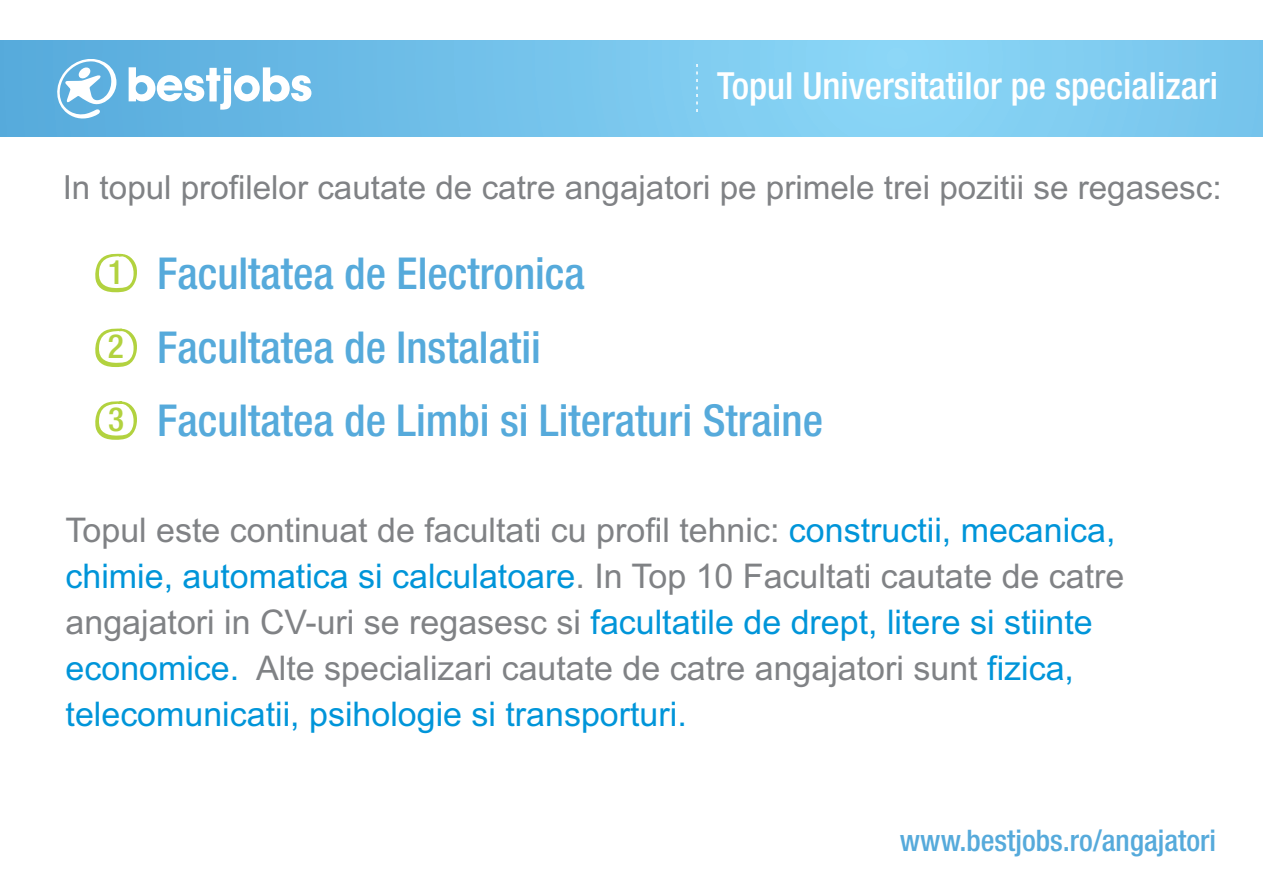
<style>
.page{position:relative;width:1263px;height:893px;background:#fff}
.page>*{position:absolute;margin:0;border:0;box-sizing:border-box;transform-origin:0 0}
.t1{font:500 condensed 43.95px/73.8px "Helvetica Neue LT Com";color:#56aadb}
.t2{font:500 condensed 37.5px "Helvetica Neue LT Com";color:#fff}
.t3{font:33.9px/46px "Arial";color:#0095d9}
.t4{font:33.9px "Arial";color:#808285}
.t5{font:500 condensed 33.3px/72.3px "Helvetica Neue LT Com";color:#b2d23f}
.t6{font:33.15px "Arial";color:#808285}
.t7{font:500 condensed 29.7px "Helvetica Neue LT Com";color:#56aadb}
.s1{color:#0095d9}
.s2{color:#808285}
</style>
<div class="page">
<svg style="left:0;top:40px;width:1263px;height:97px;background:#77c5ec"></svg>
<svg style="left:54px;top:55px;width:62px;height:65px"></svg>
<img style="left:57px;top:72px;width:59px;height:22px">
<svg style="left:129px;top:67px;width:182px;height:43px"></svg>
<svg style="left:95px;top:253px;width:42px;height:39px"></svg>
<svg style="left:95px;top:328px;width:42px;height:39px"></svg>
<svg style="left:95px;top:401px;width:42px;height:39px"></svg>
<svg style="left:696px;top:64px;width:2px;height:49px"></svg>
<p class="t2" style="left:717px;top:72px;width:502px">Topul Universitatilor pe specializari</p>
<p class="t6" style="left:63px;top:175px;width:1160px">In topul profilelor cautate de catre angajatori pe primele trei pozitii se regasesc:</p>
<p class="t5" style="left:108px;top:240px;width:18px">1</p>
<p class="t5" style="left:108px;top:315px;width:18px">2<br>3</p>
<p class="t1" style="left:157px;top:242px;width:667px">Facultatea de Electronica<br>Facultatea de Instalatii<br>Facultatea de Limbi si Literaturi Straine</p>
<p class="t4" style="left:66px;top:517px;width:1051px">Topul este continuat de facultati cu profil tehnic: <span class="s1">constructii, mecanica,</span></p>
<p class="t3" style="left:66px;top:556px;width:1060px">chimie, automatica si calculatoare<span class="s2">. In Top 10 Facultati cautate de catre</span></p>
<p class="t3" style="left:66px;top:602px;width:1029px"><span class="s2">angajatori in CV-uri se regasesc si</span> facultatile de drept, litere si stiinte</p>
<p class="t4" style="left:256px;top:655px;width:819px">Alte specializari cautate de catre angajatori sunt <span class="s1">fizica,</span></p>
<p class="t3" style="left:66px;top:648px;width:623px">economice.<br>telecomunicatii, psihologie si transporturi.</p>
<p class="t7" style="left:900px;top:830px;width:318px">www.bestjobs.ro/angajatori</p>
</div>
